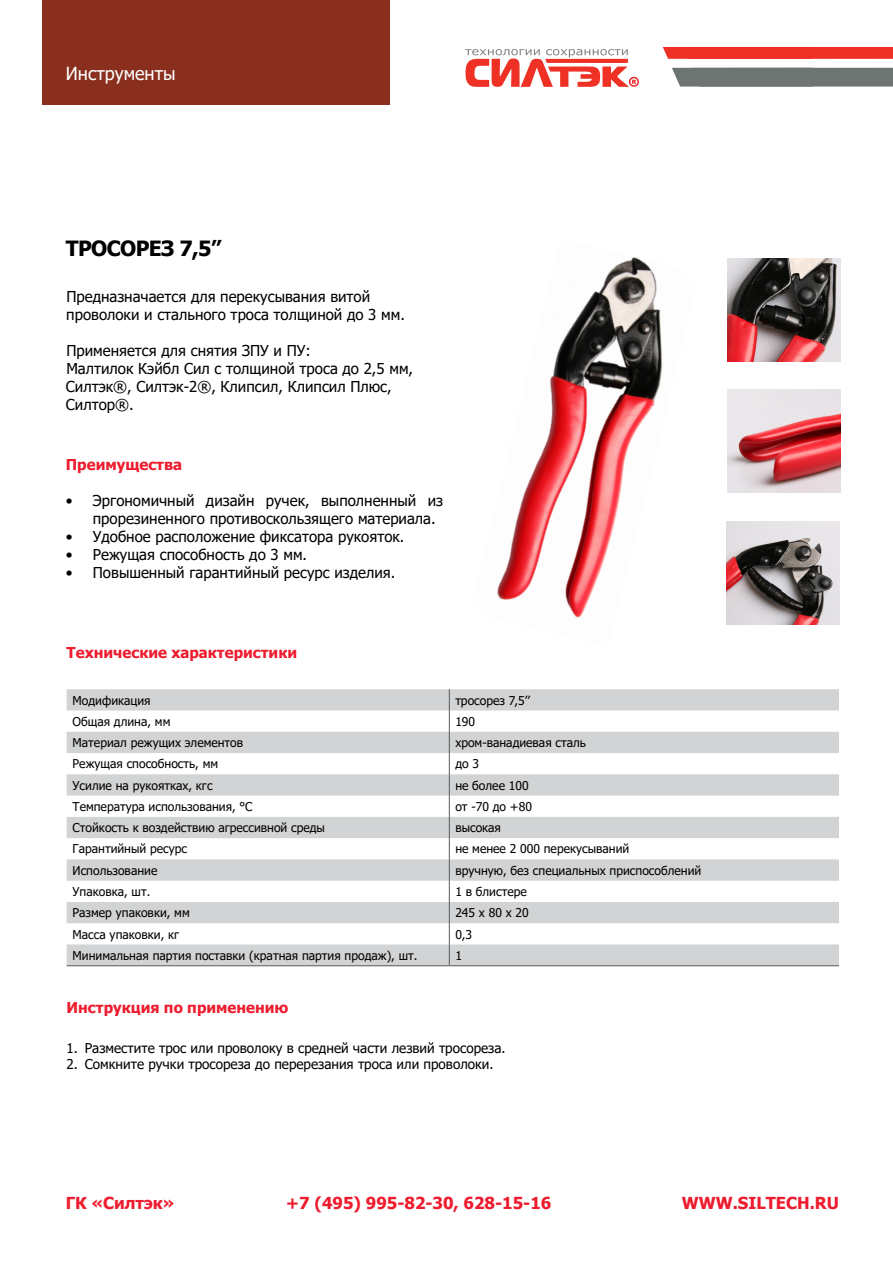
<style>
.page{position:relative;width:893px;height:1263px;background:#fff}
.page>*{position:absolute;margin:0;border:0;box-sizing:border-box;transform-origin:0 0}
.t1{font:700 21px "Tahoma";letter-spacing:-.03em;color:#000}
.t2{font:18px "Tahoma";color:#fff}
.t3{font:700 16.5px "Tahoma";color:#ed1c2e}
.t4{font:15px/18px "Tahoma";color:#000}
.t5{font:700 15px "Tahoma";color:#ed1c2e}
.t6{font:13.5px "Tahoma";color:#000}
.t7{font:12.15px "Tahoma";color:#000}
</style>
<div class="page">
<img style="left:497px;top:257px;width:166px;height:361px">
<svg style="left:465px;top:49px;width:174px;height:38px"></svg>
<div style="left:663px;top:47px;width:230px;height:12px;background:#ee3124"></div>
<svg style="left:672px;top:68px;width:221px;height:19px;background:#717876"></svg>
<div style="left:43px;top:0;width:347px;height:104px;background:#8a2f1d"></div>
<svg style="left:67px;top:689px;width:772px;height:276px;fill:#d1d3d4"></svg>
<svg style="left:449px;top:689px;width:1px;height:276px"></svg>
<hr style="left:67px;top:965px;width:382px;height:1px;background:#58595b">
<hr style="left:449px;top:965px;width:390px;height:1px;background:#58595b">
<img style="left:728px;top:258px;width:113px;height:103px">
<img style="left:726px;top:521px;width:113px;height:103px">
<img style="left:728px;top:390px;width:113px;height:103px">
<h2 class="t2" style="left:66px;top:61px;width:111px">Инструменты</h2>
<h1 class="t1" style="left:66px;top:234px;width:157px">ТРОСОРЕЗ 7,5’’</h1>
<p class="t4" style="left:66px;top:288px;width:340px">Предназначается для перекусывания витой проволоки и стального троса толщиной до 3 мм.</p>
<p class="t4" style="left:66px;top:342px;width:349px">Применяется для снятия ЗПУ и ПУ:<br>Малтилок Кэйбл Сил с толщиной троса до 2,5 мм,<br>Силтэк®, Силтэк-2®, Клипсил, Клипсил Плюс,<br>Силтор®.</p>
<p class="t5" style="left:66px;top:454px;width:118px">Преимущества</p>
<p class="t4" style="left:93px;top:492px;width:352px;text-indent:-27px">• Эргономичный дизайн ручек, выполненный из прорезиненного противоскользящего материала.</p>
<p class="t4" style="left:66px;top:528px;width:340px">• Удобное расположение фиксатора рукояток.</p>
<p class="t4" style="left:66px;top:546px;width:243px">• Режущая способность до 3 мм.</p>
<p class="t4" style="left:66px;top:564px;width:331px">• Повышенный гарантийный ресурс изделия.</p>
<p class="t5" style="left:67px;top:642px;width:232px">Технические характеристики</p>
<p class="t7" style="left:73px;top:692px;width:80px">Модификация</p>
<p class="t7" style="left:455px;top:692px;width:76px">тросорез 7,5’’</p>
<p class="t7" style="left:73px;top:713px;width:99px">Общая длина, мм</p>
<p class="t7" style="left:455px;top:713px;width:21px">190</p>
<p class="t7" style="left:73px;top:734px;width:172px">Материал режущих элементов</p>
<p class="t7" style="left:455px;top:734px;width:132px">хром-ванадиевая сталь</p>
<p class="t7" style="left:73px;top:756px;width:147px">Режущая способность, мм</p>
<p class="t7" style="left:455px;top:756px;width:25px">до 3</p>
<p class="t7" style="left:73px;top:777px;width:141px">Усилие на рукоятках, кгс</p>
<p class="t7" style="left:455px;top:777px;width:75px">не более 100</p>
<p class="t7" style="left:73px;top:798px;width:181px">Температура использования, °С</p>
<p class="t7" style="left:455px;top:798px;width:78px">от -70 до +80</p>
<p class="t7" style="left:73px;top:820px;width:254px">Стойкость к воздействию агрессивной среды</p>
<p class="t7" style="left:455px;top:820px;width:47px">высокая</p>
<p class="t7" style="left:73px;top:841px;width:116px">Гарантийный ресурс</p>
<p class="t7" style="left:455px;top:841px;width:176px">не менее 2 000 перекусываний</p>
<p class="t7" style="left:73px;top:862px;width:86px">Использование</p>
<p class="t7" style="left:455px;top:862px;width:248px">вручную, без специальных приспособлений</p>
<p class="t7" style="left:73px;top:883px;width:79px">Упаковка, шт.</p>
<p class="t7" style="left:455px;top:883px;width:73px">1 в блистере</p>
<p class="t7" style="left:73px;top:905px;width:119px">Размер упаковки, мм</p>
<p class="t7" style="left:455px;top:905px;width:75px">245 х 80 х 20</p>
<p class="t7" style="left:73px;top:926px;width:108px">Масса упаковки, кг</p>
<p class="t7" style="left:455px;top:926px;width:18px">0,3</p>
<p class="t7" style="left:73px;top:947px;width:346px">Минимальная партия поставки (кратная партия продаж), шт.</p>
<p class="t7" style="left:455px;top:947px;width:8px">1</p>
<p class="t5" style="left:67px;top:996px;width:223px">Инструкция по применению</p>
<p class="t6" style="left:67px;top:1039px;width:440px">1. Разместите трос или проволоку в средней части лезвий тросореза.</p>
<p class="t6" style="left:67px;top:1055px;width:428px">2. Сомкните ручки тросореза до перерезания троса или проволоки.</p>
<h3 class="t3" style="left:66px;top:1191px;width:110px">ГК «Силтэк»</h3>
<h3 class="t3" style="left:286px;top:1191px;width:267px">+7 (495) 995-82-30, 628-15-16</h3>
<h3 class="t3" style="left:682px;top:1191px;width:159px">WWW.SILTECH.RU</h3>
</div>
